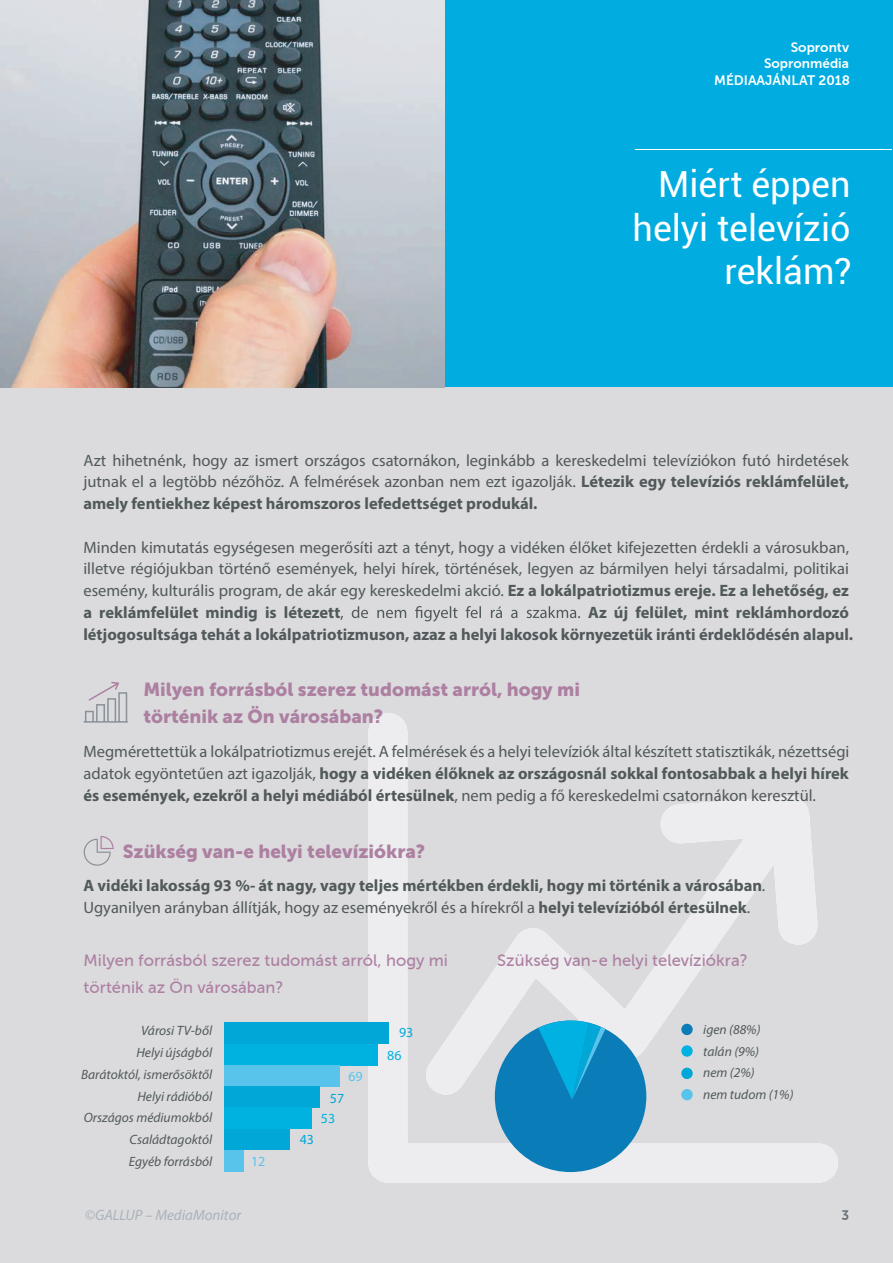
<style>
.page{position:relative;width:893px;height:1263px;background:#fff}
.page>*{position:absolute;margin:0;border:0;box-sizing:border-box;transform-origin:0 0}
.t1{font:36px/43.2px "Roboto";color:#fff;text-align:right}
.t2{font:18.75px/27px "Museo Sans 900";color:#ad80a2}
.t3{font:16.5px/21.8px "Myriad Pro";color:#51595b;text-align:justify}
.t4{font:700 16.5px/21.8px "Myriad Pro";color:#51595b;text-align:right}
.t5{font:16.5px/27px "Museo Sans 500";color:#ad80a2}
.t6{font:italic 15px "Myriad Pro";color:#a9b2bb}
.t7{font:13.95px "Myriad Pro";color:#00a7d7}
.t8{font:13.95px "Myriad Pro";color:#00b2df}
.t9{font:13.95px "Myriad Pro";color:#58c3eb}
.t10{font:italic 13.5px/21.8px "Myriad Pro";color:#51595b}
.t11{font:13.5px/16.2px "Museo Sans 700";color:#fff;text-align:right}
.t12{font:13.5px "Museo Sans 700";color:#676f75}
.s1{font-weight:700}
.s2{font-weight:400}
</style>
<div class="page">
<div style="left:0;top:387px;width:893px;height:876px;background:#dbdbdd"></div>
<svg style="left:368px;top:713px;width:470px;height:470px;background:#e0e0e2"></svg>
<svg style="left:340px;top:606px;width:240px;height:16px;background:#c3c5c7"></svg>
<div style="left:495px;top:1021px;width:151px;height:151px;background:#0a7cb7;border-radius:50%"></div>
<svg style="left:538px;top:1021px;width:67px;height:78px"></svg>
<div style="left:681px;top:1024px;width:12px;height:11px;background:#0a7cb7;border-radius:50%"></div>
<div style="left:681px;top:1045px;width:12px;height:12px;background:#00b1e2;border-radius:50%"></div>
<div style="left:681px;top:1068px;width:12px;height:11px;background:#00a7d7;border-radius:50%"></div>
<div style="left:681px;top:1089px;width:12px;height:11px;background:#58c3eb;border-radius:50%"></div>
<div style="left:224px;top:1044px;width:154px;height:21px;background:#00b2df"></div>
<div style="left:224px;top:1023px;width:165px;height:21px;background:#00a7d7"></div>
<div style="left:224px;top:1150px;width:19px;height:21px;background:#58c3eb"></div>
<div style="left:224px;top:1065px;width:115px;height:21px;background:#58c3eb"></div>
<div style="left:224px;top:1086px;width:96px;height:22px;background:#00a7d7"></div>
<div style="left:224px;top:1129px;width:65px;height:21px;background:#00a7d7"></div>
<div style="left:224px;top:1108px;width:88px;height:21px;background:#00b2df"></div>
<div style="left:445px;top:0;width:448px;height:387px;background:#00ace0"></div>
<hr style="left:635px;top:149px;width:256px;height:1px;background:#fff">
<svg style="left:84px;top:836px;width:30px;height:30px"></svg>
<svg style="left:83px;top:682px;width:45px;height:41px;background:#c9c9ce"></svg>
<img style="left:0;top:0;width:445px;height:387px">
<p class="t11" style="left:714px;top:39px;width:137px">Soprontv<br>Sopronmédia<br>MÉDIAAJÁNLAT 2018</p>
<h1 class="t1" style="left:633px;top:162px;width:220px">Miért éppen helyi televízió reklám?</h1>
<p class="t3" style="left:83px;top:449px;width:767px">Azt hihetnénk, hogy az ismert országos csatornákon, leginkább a kereskedelmi televíziókon futó hirdetések jutnak el a legtöbb nézőhöz. A felmérések azonban nem ezt igazolják. <span class="s1">Létezik egy televíziós reklámfelület, amely fentiekhez képest háromszoros lefedettséget produkál.</span></p>
<p class="t3" style="left:83px;top:536px;width:767px">Minden kimutatás egységesen megerősíti azt a tényt, hogy a vidéken élőket kifejezetten érdekli a városukban, illetve régiójukban történő események, helyi hírek, történések, legyen az bármilyen helyi társadalmi, politikai esemény, kulturális program, de akár egy kereskedelmi akció. <span class="s1">Ez a lokálpatriotizmus ereje. Ez a lehetőség, ez a reklámfelület mindig is létezett</span></p>
<p class="t4" style="left:83px;top:601px;width:771px">Az új felület, mint reklámhordozó<br>létjogosultsága tehát a lokálpatriotizmuson, azaz a helyi lakosok környezetük iránti érdeklődésén alapul.</p>
<p class="t2" style="left:143px;top:676px;width:438px">Milyen forrásból szerez tudomást arról, hogy mi történik az Ön városában?</p>
<p class="t3" style="left:84px;top:741px;width:767px">Megmérettettük a lokálpatriotizmus erejét. A felmérések és a helyi televíziók által készített statisztikák, nézettségi adatok egyöntetűen azt igazolják, <span class="s1">hogy a vidéken élőknek az országosnál sokkal fontosabbak a helyi hírek és események, ezekről a helyi médiából értesülnek</span>, nem pedig a fő kereskedelmi csatornákon keresztül.</p>
<p class="t2" style="left:123px;top:838px;width:304px">Szükség van-e helyi televíziókra?</p>
<p class="t4" style="left:83px;top:874px;width:683px;text-align:left">A vidéki lakosság 93 %- át nagy, vagy teljes mértékben érdekli, hogy mi történik a városában<span class="s2">.<br>Ugyanilyen arányban állítják, hogy az eseményekről és a hírekről a</span> helyi televízióból értesülnek<span class="s2">.</span></p>
<p class="t5" style="left:84px;top:947px;width:366px">Milyen forrásból szerez tudomást arról, hogy mi történik az Ön városában?</p>
<p class="t10" style="left:81px;top:1020px;width:133px;text-align:right">Városi TV-ből<br>Helyi újságból<br>Barátoktól, ismerősöktől<br>Helyi rádióból<br>Országos médiumokból<br>Családtagoktól<br>Egyéb forrásból</p>
<p class="t9" style="left:251px;top:1152px;width:16px">12</p>
<p class="t6" style="left:85px;top:1206px;width:158px">©GALLUP – MediaMonitor</p>
<p class="t7" style="left:300px;top:1131px;width:16px">43</p>
<p class="t9" style="left:348px;top:1068px;width:16px">69</p>
<p class="t7" style="left:330px;top:1090px;width:16px">57</p>
<p class="t8" style="left:321px;top:1110px;width:16px">53</p>
<p class="t7" style="left:399px;top:1024px;width:16px">93</p>
<p class="t8" style="left:387px;top:1046px;width:16px">86</p>
<p class="t5" style="left:497px;top:947px;width:252px">Szükség van-e helyi televíziókra?</p>
<p class="t10" style="left:703px;top:1018px;width:92px">igen (88%)<br>talán (9%)<br>nem (2%)<br>nem tudom (1%)</p>
<p class="t12" style="left:841px;top:1208px;width:9px">3</p>
</div>
